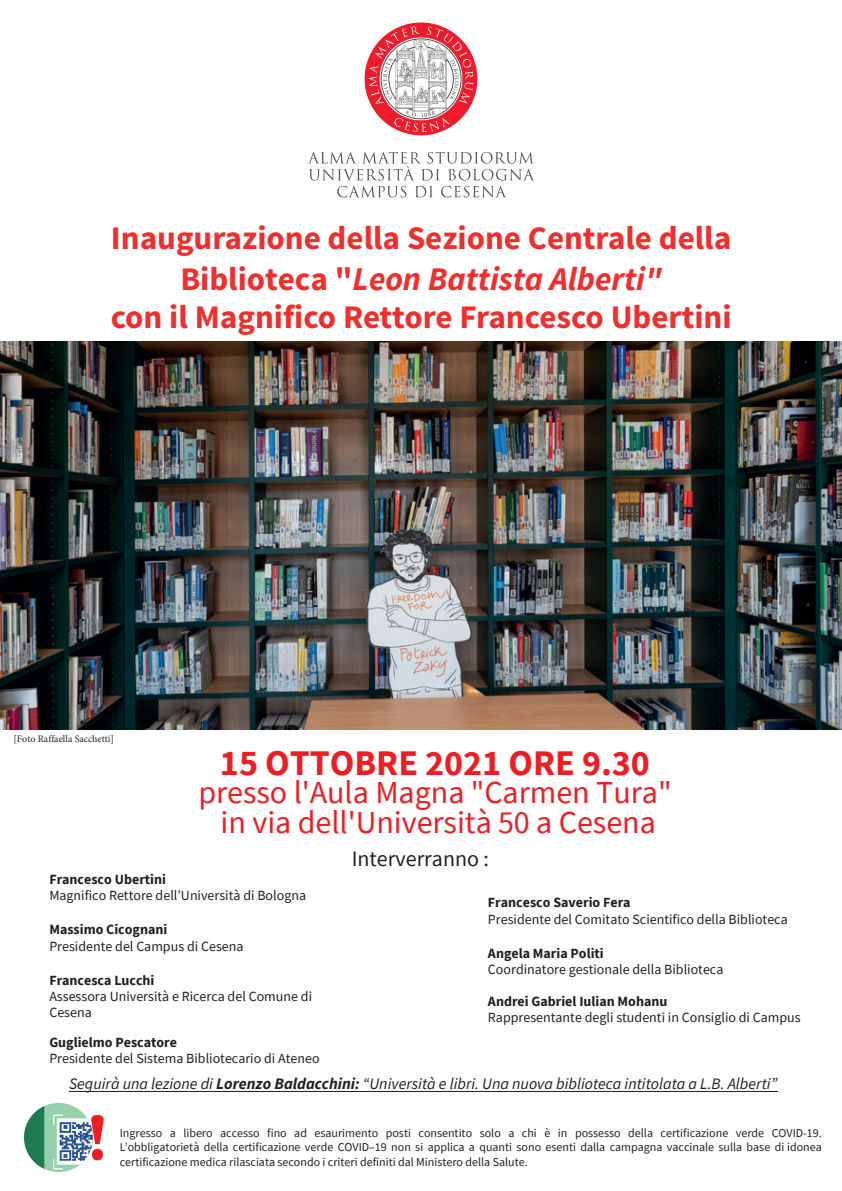
<style>
.page{position:relative;width:842px;height:1191px;background:#fff}
.page>*{position:absolute;margin:0;border:0;box-sizing:border-box;transform-origin:0 0}
.t1{font:700 66.1px "Britannic";color:#ee1d23;scale:.95 1}
.t2{font:700 36px "Source Sans Pro";color:#ee1d23}
.t3{font:700 33px/39.6px "Source Sans Pro";color:#ee2f2d;text-align:center}
.t4{font:32px/30.3px "Source Sans Pro";color:#ee1d23;text-align:center}
.t5{font:22px "Source Sans Pro";color:#231f20}
.t6{font:italic 16px "Source Sans Pro";color:#231f20}
.t7{font:14px/16.1px "Source Sans Pro";color:#231f20}
.t8{font:700 14px "Source Sans Pro";color:#231f20}
.t9{font:12px/14.4px "Source Sans Pro";color:#231f20}
.t10{font:10px "Minion Pro";color:#231f20}
.s1{font-style:italic}
.s2{font-weight:700}
</style>
<div class="page">
<svg style="left:308px;top:152px;width:226px;height:45px"></svg>
<div style="left:365px;top:23px;width:112px;height:112px;background:#ee1b2c;border-radius:50%"></div>
<svg style="left:368px;top:27px;width:105px;height:105px"></svg>
<img style="left:24px;top:1103px;width:68px;height:68px">
<img style="left:0;top:341px;width:842px;height:388px">
<hr style="left:69px;top:1091px;width:708px;height:1px;background:#231f20">
<h3 class="t3" style="left:111px;top:219px;width:622px">Inaugurazione della Sezione Centrale della<br>Biblioteca "<span class="s1">Leon Battista Alberti"<br></span>con il Magnifico Rettore Francesco Ubertini</h3>
<p class="t10" style="left:14px;top:732px;width:102px">[Foto Raffaella Sacchetti]</p>
<h2 class="t2" style="left:220px;top:738px;width:431px">15 OTTOBRE 2021 ORE 9.30</h2>
<h3 class="t4" style="left:198px;top:776px;width:475px">presso l'Aula Magna "Carmen Tura" in via dell'Università 50 a Cesena</h3>
<h3 class="t5" style="left:352px;top:844px;width:139px">Interverranno :</h3>
<p class="t8" style="left:49px;top:870px;width:118px">Francesco Ubertini</p>
<p class="t7" style="left:49px;top:887px;width:258px">Magnifico Rettore dell’Università di Bologna</p>
<p class="t8" style="left:49px;top:920px;width:119px">Massimo Cicognani</p>
<p class="t7" style="left:49px;top:937px;width:196px">Presidente del Campus di Cesena</p>
<p class="t8" style="left:49px;top:970px;width:107px">Francesca Lucchi</p>
<p class="t7" style="left:49px;top:988px;width:264px">Assessora Università e Ricerca del Comune di<br>Cesena</p>
<p class="t8" style="left:49px;top:1033px;width:129px">Guglielmo Pescatore</p>
<p class="t7" style="left:49px;top:1050px;width:272px">Presidente del Sistema Bibliotecario di Ateneo</p>
<p class="t8" style="left:488px;top:893px;width:144px">Francesco Saverio Fera</p>
<p class="t7" style="left:488px;top:910px;width:301px">Presidente del Comitato Scientifico della Biblioteca</p>
<p class="t8" style="left:488px;top:943px;width:117px">Angela Maria Politi</p>
<p class="t7" style="left:488px;top:961px;width:237px">Coordinatore gestionale della Biblioteca</p>
<p class="t8" style="left:488px;top:992px;width:181px">Andrei Gabriel Iulian Mohanu</p>
<p class="t7" style="left:488px;top:1009px;width:314px">Rappresentante degli studenti in Consiglio di Campus</p>
<h3 class="t6" style="left:69px;top:1073px;width:710px">Seguirà una lezione di <span class="s2">Lorenzo Baldacchini:</span> “Università e libri. Una nuova biblioteca intitolata a L.B. Alberti”</h3>
<h1 class="t1" style="left:86px;top:1100px;width:26px">!</h1>
<p class="t9" style="left:120px;top:1125px;width:704px">Ingresso a libero accesso fino ad esaurimento posti consentito solo a chi è in possesso della certificazione verde COVID-19.<br>L’obbligatorietà della certificazione verde COVID–19 non si applica a quanti sono esenti dalla campagna vaccinale sulla base di idonea</p>
<p class="t9" style="left:120px;top:1154px;width:409px">certificazione medica rilasciata secondo i criteri definiti dal Ministero della Salute.</p>
</div>
